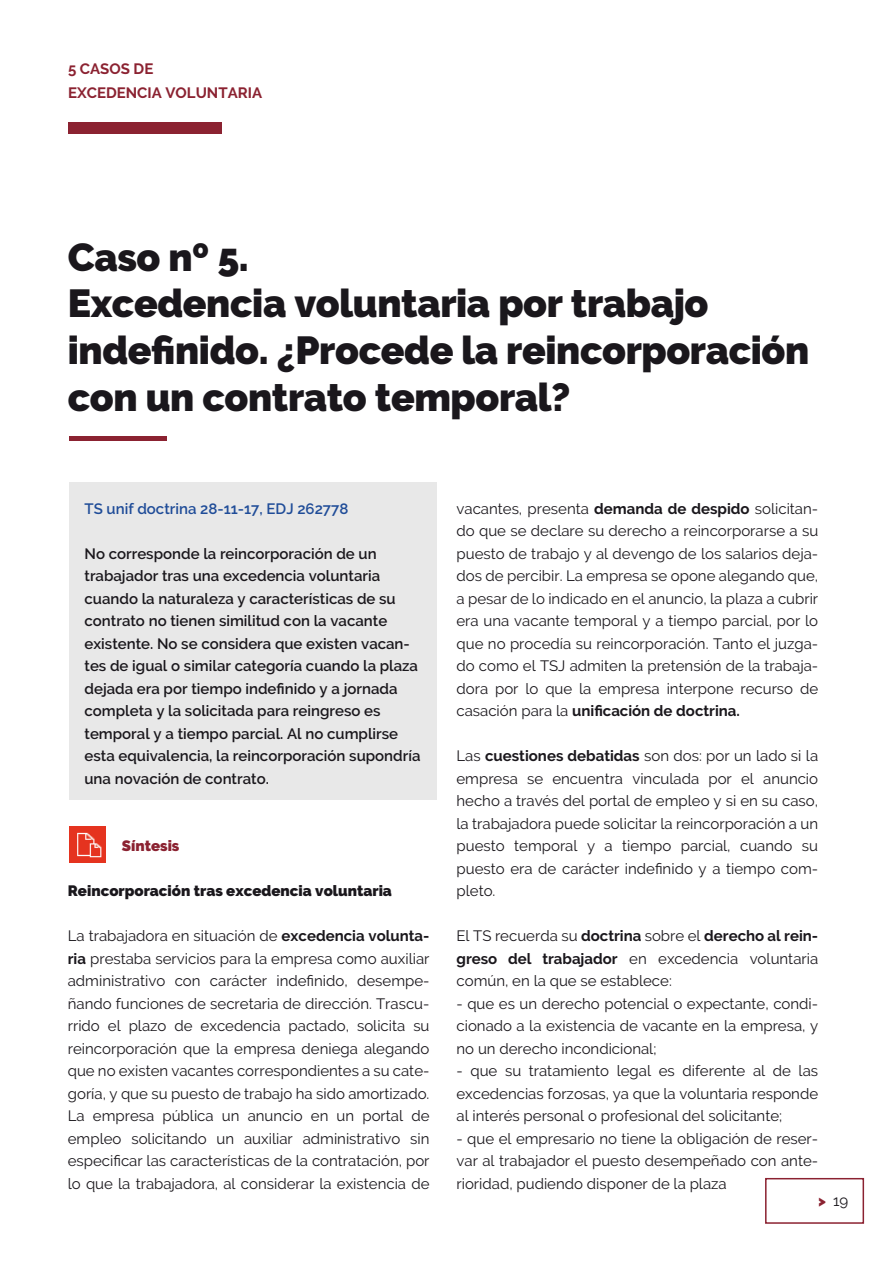
<style>
.page{position:relative;width:893px;height:1263px;background:#fff}
.page>*{position:absolute;margin:0;border:0;box-sizing:border-box;transform-origin:0 0}
.t1{font:900 39px/46.8px "Raleway";letter-spacing:-.01em;color:#1a171c}
.t2{font:15px/22.5px "Raleway";color:#1a171c;text-align:justify}
.t3{font:600 15px/22.5px "Raleway";color:#1a171c}
.t4{font:900 15px "Raleway";color:#1a171c}
.t5{font:600 15px "Raleway";color:#1f4c98}
.t6{font:700 15px/24px "Raleway";color:#8b2231}
.t7{font:900 15px "Raleway";color:#8b2231}
.s1{font-weight:700}
.s2{font-weight:900;color:#8b2231}
</style>
<div class="page">
<div style="left:765px;top:1178px;width:99px;height:46px;border:2px solid #8b2231"></div>
<div style="left:68px;top:122px;width:154px;height:12px;background:#8b2231"></div>
<div style="left:70px;top:482px;width:367px;height:317px;background:#e8e8e8"></div>
<hr style="left:70px;top:437px;width:97px;height:4px;background:#8b2231">
<img style="left:70px;top:826px;width:36px;height:36px">
<p class="t6" style="left:68px;top:57px;width:196px">5 CASOS DE<br>EXCEDENCIA VOLUNTARIA</p>
<h1 class="t1" style="left:68px;top:234px;width:743px">Caso nº 5.<br>Excedencia voluntaria por trabajo indefinido. ¿Procede la reincorporación con un contrato temporal?</h1>
<p class="t5" style="left:85px;top:500px;width:265px">TS unif doctrina 28-11-17, EDJ 262778</p>
<p class="t3" style="left:85px;top:542px;width:337px">No corresponde la reincorporación de un trabajador tras una excedencia voluntaria cuando la naturaleza y características de su contrato no tienen similitud con la vacante existente. No se considera que existen vacan&shy;tes de igual o similar categoría cuando la plaza dejada era por tiempo indefinido y a jornada completa y la solicitada para reingreso es temporal y a tiempo parcial. Al no cumplirse esta equivalencia, la reincorporación supondría una novación de contrato.</p>
<p class="t7" style="left:122px;top:837px;width:59px">Síntesis</p>
<p class="t4" style="left:68px;top:882px;width:326px">Reincorporación tras excedencia voluntaria</p>
<p class="t2" style="left:68px;top:925px;width:363px">La trabajadora en situación de <span class="s1">excedencia volunta&shy;ria</span> prestaba servicios para la empresa como auxiliar administrativo con carácter indefinido, desempe&shy;ñando funciones de secretaria de dirección. Trascu&shy;rrido el plazo de excedencia pactado, solicita su reincorporación que la empresa deniega alegando que no existen vacantes correspondientes a su cate&shy;goría, y que su puesto de trabajo ha sido amortizado.<br>La empresa pública un anuncio en un portal de empleo solicitando un auxiliar administrativo sin especificar las características de la contratación, por lo que la trabajadora, al considerar la existencia de</p>
<p class="t2" style="left:456px;top:497px;width:363px">vacantes, presenta <span class="s1">demanda de despido</span> solicitan&shy;do que se declare su derecho a reincorporarse a su puesto de trabajo y al devengo de los salarios deja&shy;dos de percibir. La empresa se opone alegando que, a pesar de lo indicado en el anuncio, la plaza a cubrir era una vacante temporal y a tiempo parcial, por lo que no procedía su reincorporación. Tanto el juzga&shy;do como el TSJ admiten la pretensión de la trabaja&shy;dora por lo que la empresa interpone recurso de casación para la <span class="s1">unificación de doctrina.</span></p>
<p class="t2" style="left:456px;top:745px;width:363px">Las <span class="s1">cuestiones debatidas</span> son dos: por un lado si la empresa se encuentra vinculada por el anuncio hecho a través del portal de empleo y si en su caso, la trabajadora puede solicitar la reincorporación a un puesto temporal y a tiempo parcial, cuando su puesto era de carácter indefinido y a tiempo com&shy;pleto.</p>
<p class="t2" style="left:456px;top:925px;width:363px">El TS recuerda su <span class="s1">doctrina</span> sobre el <span class="s1">derecho al rein&shy;greso del trabajador</span> en excedencia voluntaria común, en la que se establece:</p>
<p class="t2" style="left:456px;top:992px;width:363px">- que es un derecho potencial o expectante, condi&shy;cionado a la existencia de vacante en la empresa, y no un derecho incondicional;</p>
<p class="t2" style="left:456px;top:1060px;width:363px">- que su tratamiento legal es diferente al de las excedencias forzosas, ya que la voluntaria responde al interés personal o profesional del solicitante;</p>
<p class="t2" style="left:456px;top:1127px;width:363px">- que el empresario no tiene la obligación de reser&shy;var al trabajador el puesto desempeñado con ante&shy;rioridad, pudiendo disponer de la plaza</p>
<p class="t2" style="left:818px;top:1189px;width:32px"><span class="s2">&gt;</span> 19</p>
</div>
